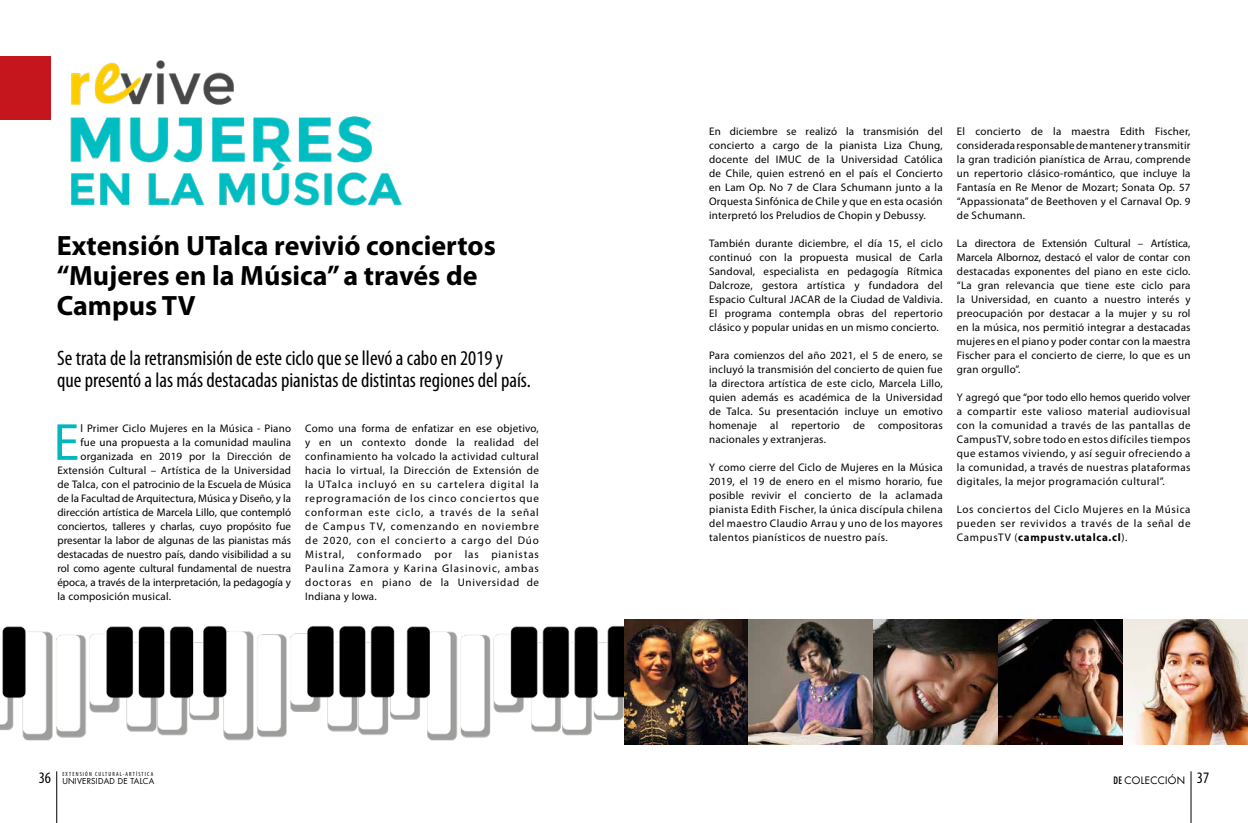
<style>
.page{position:relative;width:1248px;height:823px;background:#fff}
.page>*{position:absolute;margin:0;border:0;box-sizing:border-box;transform-origin:0 0}
.t1{font:52.5px "Myriad Pro";color:#00b7bd}
.t2{font:700 28px/30px "Myriad Pro";color:#000}
.t3{font:condensed 21px/22px "Myriad Pro";color:#000}
.t4{font:condensed 16px "Myriad Pro";color:#000}
.t5{font:11px/14px "Myriad Pro";letter-spacing:.02em;color:#000;text-align:justify}
.t6{font:11px "Myriad Pro";color:#000}
.t7{font:10px "Futura LT";letter-spacing:.025em;color:#000}
.t8{font:8px "Futura LT";letter-spacing:.025em;color:#000}
.t9{font:condensed 6px "Myriad Pro";letter-spacing:.19em;color:#000}
.s1{font-weight:700}
.s2{font-stretch:condensed}
</style>
<div class="page">
<hr style="left:56px;top:770px;width:1px;height:52px;background:#000">
<hr style="left:1190px;top:770px;width:1px;height:52px;background:#000">
<img style="left:0;top:625px;width:624px;height:116px">
<div style="left:0;top:57px;width:51px;height:63px;background:#c4161c"></div>
<img style="left:70px;top:60px;width:332px;height:146px">
<img style="left:624px;top:619px;width:623px;height:124px">
<h2 class="t2" style="left:57px;top:230px;width:440px">Extensión UTalca revivió conciertos “Mujeres en la Música” a través de<br>Campus TV</h2>
<h3 class="t3" style="left:57px;top:346px;width:475px">Se trata de la retransmisión de este ciclo que se llevó a cabo en 2019 y que presentó a las más destacadas pianistas de distintas regiones del país.</h3>
<h1 class="t1" style="left:53px;top:409px;width:27px">E</h1>
<p class="t5" style="left:80px;top:420px;width:212px">l Primer Ciclo Mujeres en la Música - Piano</p>
<p class="t5" style="left:305px;top:420px;width:235px">Como una forma de enfatizar en ese objetivo, y en un contexto donde la realidad del confinamiento ha volcado la actividad cultural hacia lo virtual, la Dirección de Extensión de la UTalca incluyó en su cartelera digital la reprogramación de los cinco conciertos que conforman este ciclo, a través de la señal de Campus TV, comenzando en noviembre de 2020, con el concierto a cargo del Dúo Mistral, conformado por las pianistas Paulina Zamora y Karina Glasinovic, ambas doctoras en piano de la Universidad de Indiana y Iowa.</p>
<p class="t5" style="left:80px;top:434px;width:212px">fue una propuesta a la comunidad maulina</p>
<p class="t5" style="left:80px;top:448px;width:212px">organizada en 2019 por la Dirección de</p>
<p class="t5" style="left:57px;top:462px;width:235px">Extensión Cultural – Artística de la Universidad</p>
<p class="t6" style="left:57px;top:477px;width:235px">de Talca, con el patrocinio de la Escuela de Música</p>
<p class="t6" style="left:57px;top:491px;width:235px">de la Facultad de Arquitectura, Música y Diseño, y la</p>
<p class="t6" style="left:57px;top:505px;width:235px">dirección artística de Marcela Lillo, que contempló</p>
<p class="t6" style="left:57px;top:519px;width:235px">conciertos, talleres y charlas, cuyo propósito fue</p>
<p class="t6" style="left:57px;top:533px;width:235px">presentar la labor de algunas de las pianistas más</p>
<p class="t6" style="left:57px;top:547px;width:235px">destacadas de nuestro país, dando visibilidad a su</p>
<p class="t6" style="left:57px;top:561px;width:235px">rol como agente cultural fundamental de nuestra</p>
<p class="t6" style="left:57px;top:575px;width:235px">época, a través de la interpretación, la pedagogía y</p>
<p class="t5" style="left:57px;top:588px;width:115px">la composición musical.</p>
<p class="t5" style="left:709px;top:124px;width:235px">En diciembre se realizó la transmisión del concierto a cargo de la pianista Liza Chung, docente del IMUC de la Universidad Católica de Chile, quien estrenó en el país el Concierto en Lam Op. No 7 de Clara Schumann junto a la Orquesta Sinfónica de Chile y que en esta ocasión interpretó los Preludios de Chopin y Debussy.</p>
<p class="t5" style="left:709px;top:236px;width:235px">También durante diciembre, el día 15, el ciclo continuó con la propuesta musical de Carla Sandoval, especialista en pedagogía Rítmica Dalcroze, gestora artística y fundadora del Espacio Cultural JACAR de la Ciudad de Valdivia.<br>El programa contempla obras del repertorio clásico y popular unidas en un mismo concierto.</p>
<p class="t5" style="left:709px;top:348px;width:235px">Para comienzos del año 2021, el 5 de enero, se incluyó la transmisión del concierto de quien fue la directora artística de este ciclo, Marcela Lillo, quien además es académica de la Universidad de Talca. Su presentación incluye un emotivo homenaje al repertorio de compositoras nacionales y extranjeras.</p>
<p class="t5" style="left:709px;top:460px;width:235px">Y como cierre del Ciclo de Mujeres en la Música 2019, el 19 de enero en el mismo horario, fue posible revivir el concierto de la aclamada pianista Edith Fischer, la única discípula chilena del maestro Claudio Arrau y uno de los mayores talentos pianísticos de nuestro país.</p>
<p class="t5" style="left:956px;top:124px;width:235px">El concierto de la maestra Edith Fischer, considerada responsable de mantener y transmitir la gran tradición pianística de Arrau, comprende un repertorio clásico-romántico, que incluye la Fantasía en Re Menor de Mozart; Sonata Op. 57 “Appassionata” de Beethoven y el Carnaval Op. 9 de Schumann.</p>
<p class="t5" style="left:956px;top:236px;width:235px">La directora de Extensión Cultural – Artística, Marcela Albornoz, destacó el valor de contar con destacadas exponentes del piano en este ciclo. “La gran relevancia que tiene este ciclo para la Universidad, en cuanto a nuestro interés y preocupación por destacar a la mujer y su rol en la música, nos permitió integrar a destacadas mujeres en el piano y poder contar con la maestra Fischer para el concierto de cierre, lo que es un gran orgullo”.</p>
<p class="t5" style="left:956px;top:390px;width:235px">Y agregó que “por todo ello hemos querido volver a compartir este valioso material audiovisual con la comunidad a través de las pantallas de CampusTV, sobre todo en estos difíciles tiempos que estamos viviendo, y así seguir ofreciendo a la comunidad, a través de nuestras plataformas digitales, la mejor programación cultural”.</p>
<p class="t5" style="left:956px;top:502px;width:235px">Los conciertos del Ciclo Mujeres en la Música pueden ser revividos a través de la señal de CampusTV (<span class="s1">campustv.utalca.cl</span>).</p>
<p class="t9" style="left:62px;top:769px;width:92px">EXTENSIÓN CULTURAL-ARTÍSTICA</p>
<p class="t8" style="left:62px;top:775px;width:93px">UNIVERSIDAD DE TALCA</p>
<p class="t7" style="left:1113px;top:773px;width:73px"><span class="s2">DE</span> COLECCIÓN</p>
<h3 class="t4" style="left:39px;top:767px;width:14px">36</h3>
<h3 class="t4" style="left:1196px;top:767px;width:14px">37</h3>
</div>
